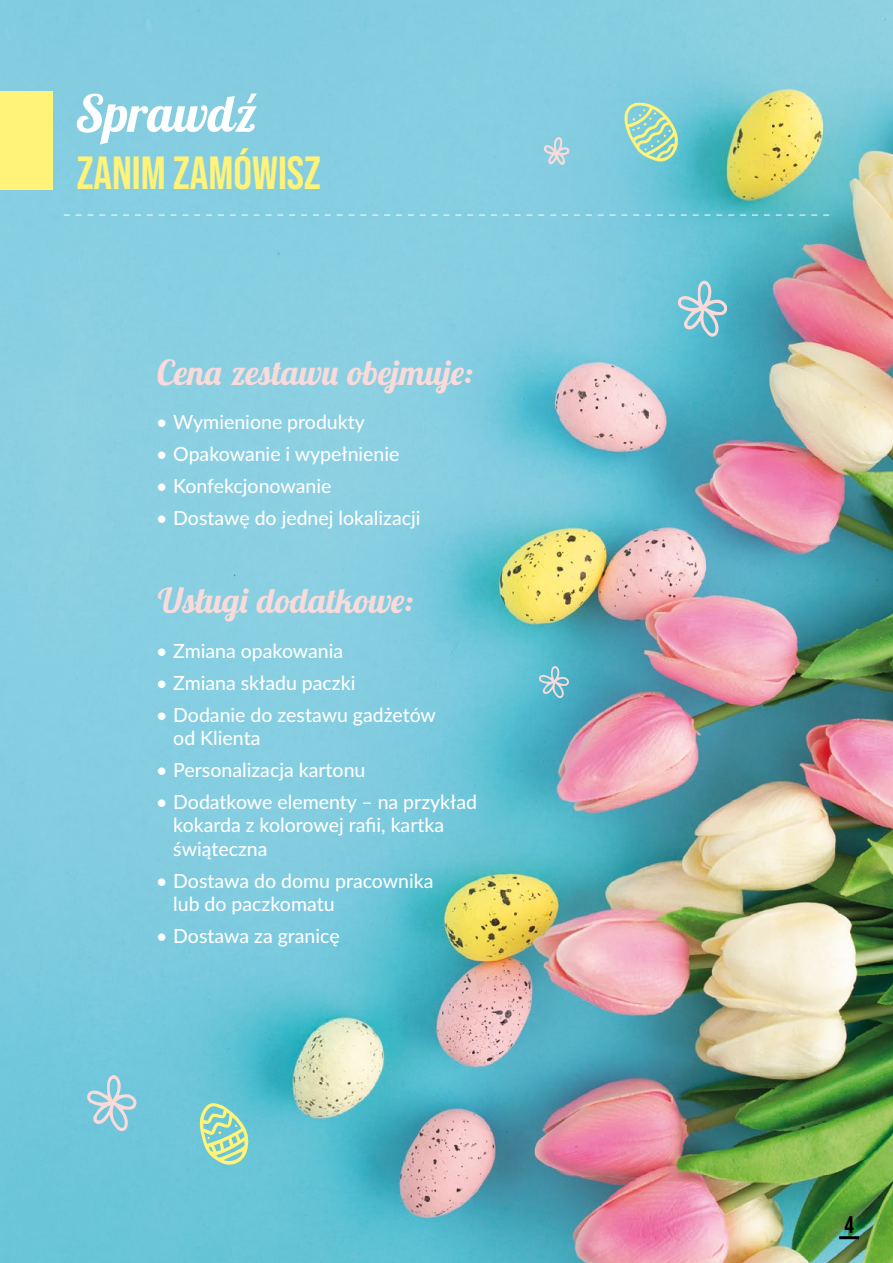
<style>
.page{position:relative;width:893px;height:1263px;background:#fff}
.page>*{position:absolute;margin:0;border:0;box-sizing:border-box;transform-origin:0 0}
.t1{font:italic 700 51px "Lobster Two";color:#fff}
.t2{font:700 46.5px "Bebas Neue Pro";color:#fff379}
.t3{font:italic 700 34.5px "Lobster Two";color:#fbdbda}
.t4{font:700 24px "Bebas Neue Pro";color:#000}
.t5{font:500 19.5px/23.4px "Lato";color:#fff}
</style>
<div class="page">
<img style="left:0;top:0;width:893px;height:1263px">
<svg style="left:64px;top:215px;width:765px;height:1px"></svg>
<div style="left:0;top:91px;width:52px;height:99px;background:#fff379"></div>
<svg style="left:677px;top:281px;width:51px;height:57px;background:#83c4d1"></svg>
<svg style="left:87px;top:1075px;width:50px;height:57px;background:#96ccda"></svg>
<svg style="left:539px;top:666px;width:30px;height:33px"></svg>
<svg style="left:624px;top:103px;width:55px;height:60px;background:#9fd5bc"></svg>
<svg style="left:200px;top:1102px;width:49px;height:65px;background:#a0d5b3"></svg>
<svg style="left:543px;top:137px;width:27px;height:28px"></svg>
<hr style="left:839px;top:1236px;width:20px;height:3px;background:#000">
<h1 class="t1" style="left:77px;top:81px;width:181px">Sprawdź</h1>
<h2 class="t2" style="left:77px;top:146px;width:245px">ZANIM ZAMÓWISZ</h2>
<h3 class="t3" style="left:156px;top:350px;width:319px">Cena zestawu obejmuje:</h3>
<p class="t5" style="left:156px;top:410px;width:210px">• Wymienione produkty</p>
<p class="t5" style="left:156px;top:442px;width:245px">• Opakowanie i wypełnienie</p>
<p class="t5" style="left:156px;top:474px;width:177px">• Konfekcjonowanie</p>
<p class="t5" style="left:156px;top:505px;width:266px">• Dostawę do jednej lokalizacji</p>
<h3 class="t3" style="left:156px;top:579px;width:260px">Usługi dodatkowe:</h3>
<p class="t5" style="left:156px;top:638px;width:189px">• Zmiana opakowania</p>
<p class="t5" style="left:156px;top:670px;width:201px">• Zmiana składu paczki</p>
<p class="t5" style="left:173px;top:702px;width:264px;text-indent:-17px">• Dodanie do zestawu gadżetów od Klienta</p>
<p class="t5" style="left:156px;top:757px;width:211px">• Personalizacja kartonu</p>
<p class="t5" style="left:173px;top:789px;width:305px;text-indent:-17px">• Dodatkowe elementy – na przykład kokarda z kolorowej rafii, kartka świąteczna</p>
<p class="t5" style="left:173px;top:868px;width:262px;text-indent:-17px">• Dostawa do domu pracownika lub do paczkomatu</p>
<p class="t5" style="left:156px;top:923px;width:185px">• Dostawa za granicę</p>
<p class="t4" style="left:844px;top:1211px;width:11px">4</p>
</div>
